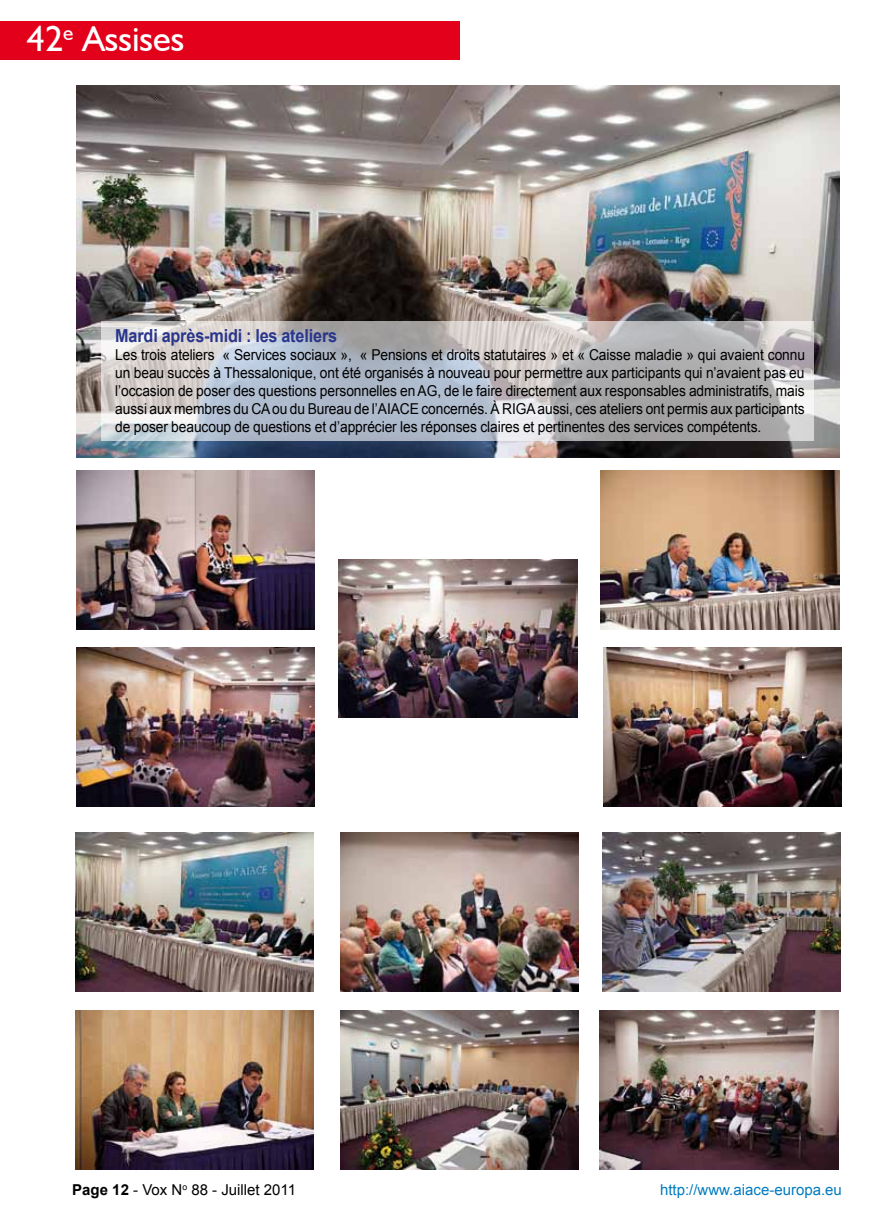
<style>
.page{position:relative;width:893px;height:1212px;background:#fff}
.page>*{position:absolute;margin:0;border:0;box-sizing:border-box;transform-origin:0 0}
.t1{font:36px "Humanist 521 BT";color:#fff}
.t2{font:700 18px "Arial";letter-spacing:-.01em;color:#2a368a;scale:.9 1}
.t3{font:15px/18px "Arial";letter-spacing:-.005em;color:#000;text-align:justify;scale:.92 1}
.t4{font:15px "Arial";letter-spacing:-.005em;color:#000}
.t5{font:15px "Arial";color:#007cbf}
.s1{font-weight:700}
</style>
<div class="page">
<img style="left:76px;top:85px;width:763px;height:373px">
<img style="left:76px;top:470px;width:239px;height:159px">
<img style="left:339px;top:559px;width:238px;height:158px">
<img style="left:601px;top:470px;width:238px;height:159px">
<img style="left:75px;top:833px;width:239px;height:158px">
<img style="left:340px;top:1011px;width:238px;height:158px">
<img style="left:602px;top:833px;width:239px;height:158px">
<img style="left:600px;top:1011px;width:238px;height:158px">
<img style="left:75px;top:1011px;width:239px;height:158px">
<img style="left:604px;top:648px;width:238px;height:158px">
<img style="left:76px;top:648px;width:239px;height:158px">
<img style="left:340px;top:832px;width:238px;height:159px">
<svg style="left:101px;top:321px;width:713px;height:119px;background:#bcbec3"></svg>
<div style="left:0;top:21px;width:459px;height:39px;background:#e2001a"></div>
<h1 class="t1" style="left:27px;top:17px;width:159px">42<sup>e</sup> Assises</h1>
<p class="t2" style="left:115px;top:324px;width:248px">Mardi après-midi : les ateliers</p>
<p class="t3" style="left:115px;top:346px;width:751px">Les trois ateliers « Services sociaux », « Pensions et droits statutaires » et « Caisse maladie » qui avaient connu un beau succès à Thessalonique, ont été organisés à nouveau pour permettre aux participants qui n’avaient pas eu l’occasion de poser des questions personnelles en AG, de le faire directement aux responsables administratifs, mais aussi aux membres du CA ou du Bureau de l’AIACE concernés. À RIGA aussi, ces ateliers ont permis aux participants de poser beaucoup de questions et d’apprécier les réponses claires et pertinentes des services compétents.</p>
<p class="t4" style="left:72px;top:1180px;width:225px"><span class="s1">Page 12</span> - Vox N<sup>o</sup> 88 - Juillet 2011</p>
<p class="t5" style="left:660px;top:1180px;width:183px">http://www.aiace-europa.eu</p>
</div>
